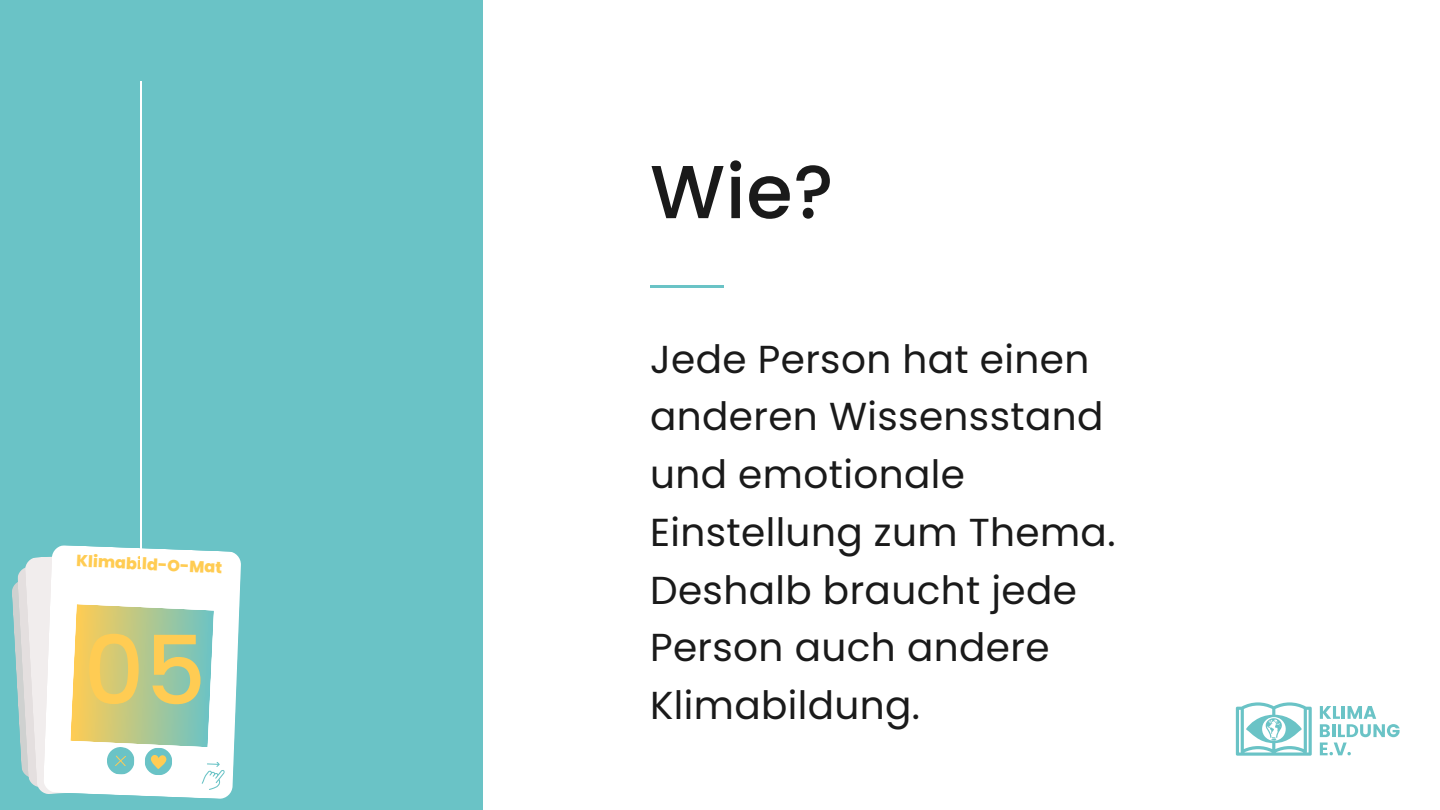
<style>
.page{position:relative;width:1440px;height:810px;background:#fff}
.page>*{position:absolute;margin:0;border:0;box-sizing:border-box;transform-origin:0 0}
.t1{font:500 95px "Poppins";color:#ffcc53}
.t2{font:500 75px "Poppins";color:#1a1a1a}
.t3{font:39px/57.8px "Poppins";letter-spacing:.01em;color:#1a1a1a}
.t4{font:800 16.2px "Poppins";color:#ffcc53}
</style>
<div class="page">
<div style="left:0;top:0;width:483px;height:810px;background:#6ac3c6"></div>
<svg style="left:53px;top:545px;width:188px;height:254px;fill:#fff"></svg>
<svg style="left:12px;top:552px;width:213px;height:242px;background:#d7e3cd"></svg>
<hr style="left:140px;top:81px;width:1px;height:486px;background:#fff">
<svg style="left:1320px;top:706px;width:80px;height:49px"></svg>
<svg style="left:1236px;top:702px;width:76px;height:54px"></svg>
<hr style="left:650px;top:286px;width:74px;height:2px;background:#6ac3c6">
<p class="t4" style="left:77px;top:549px;width:148px;rotate:3deg">Klimabild-O-Mat</p>
<h1 class="t1" style="left:84px;top:605px;width:124px">05</h1>
<h2 class="t2" style="left:650px;top:139px;width:185px">Wie?</h2>
<p class="t3" style="left:650px;top:330px;width:467px">Jede Person hat einen anderen Wissensstand und emotionale<br>Einstellung zum Thema.<br>Deshalb braucht jede<br>Person auch andere<br>Klimabildung.</p>
</div>
